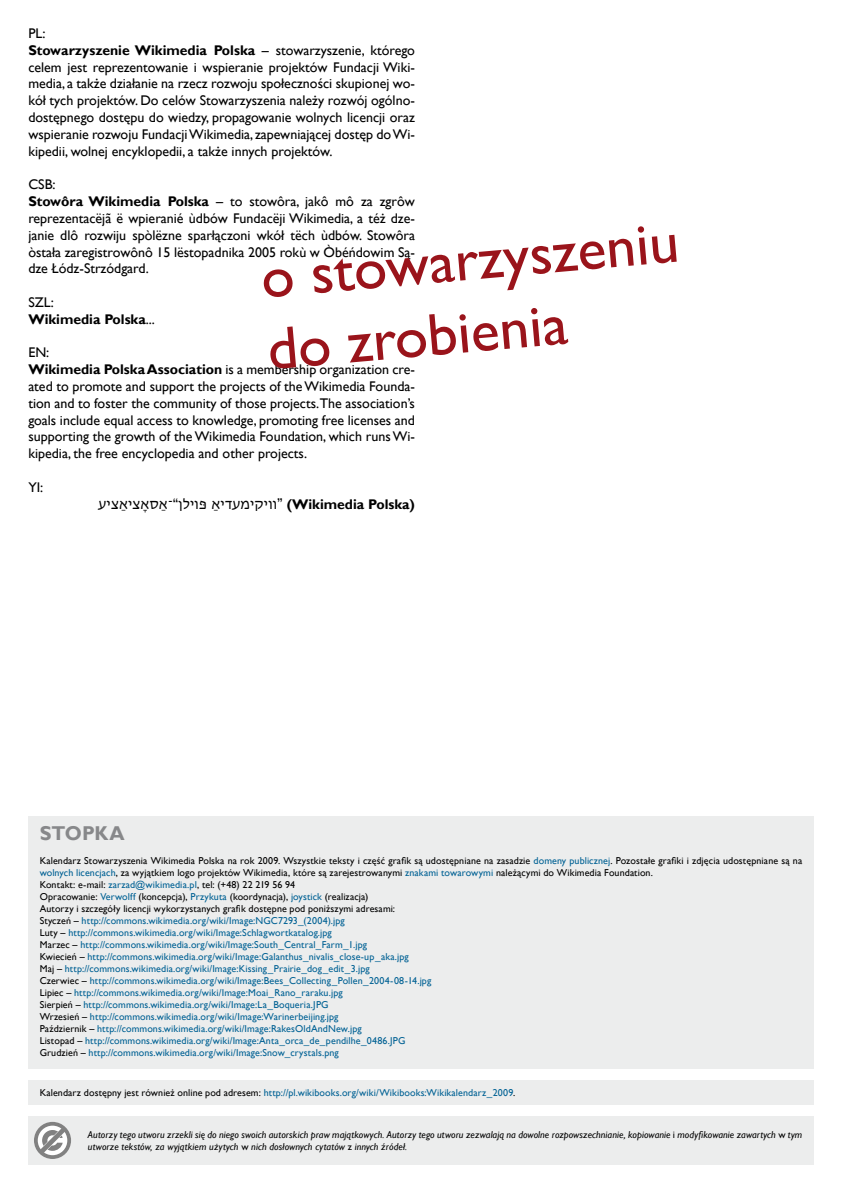
<style>
.page{position:relative;width:842px;height:1191px;background:#fff}
.page>*{position:absolute;margin:0;border:0;box-sizing:border-box;transform-origin:0 0}
.t1{font:60px/72px "Gill Sans";color:#9a141b}
.t2{font:700 20px "Gill Sans";color:#87888a}
.t3{font:14px/16.8px "Gill Sans";color:#000}
.t4{font:14px "Lucida Grande";color:#000}
.t5{font:700 14px/16.8px "Gill Sans";color:#000}
.t6{font:10px/12px "Gill Sans";letter-spacing:.01em;color:#006194}
.t7{font:italic 10px/12px "Gill Sans";letter-spacing:.01em;color:#000}
.s1{font-weight:700}
.s2{font-weight:400}
.s3{font-family:"Gill Sans";font-weight:700}
.s4{color:#000}
.s5{font-style:normal}
</style>
<div class="page">
<div style="left:28px;top:816px;width:786px;height:37px;background:#eceded"></div>
<div style="left:28px;top:852px;width:786px;height:216px;background:#eceded"></div>
<div style="left:77px;top:1116px;width:737px;height:48px;background:#eceded"></div>
<div style="left:28px;top:1116px;width:49px;height:48px;background:#eceded"></div>
<svg style="left:34px;top:1121px;width:37px;height:38px"></svg>
<div style="left:28px;top:1080px;width:786px;height:24px;background:#eceded"></div>
<p class="t3" style="left:28px;top:25px;width:388px">PL:<br><span class="s1">Stowarzyszenie Wikimedia Polska</span> – stowarzyszenie, którego celem jest reprezentowanie i wspieranie projektów Fundacji Wiki&shy;media, a także działanie na rzecz rozwoju społeczności skupionej wo&shy;kół tych projektów. Do celów Stowarzyszenia należy rozwój ogólno&shy;dostępnego dostępu do wiedzy, propagowanie wolnych licencji oraz wspieranie rozwoju Fundacji Wikimedia, zapewniającej dostęp do Wi&shy;kipedii, wolnej encyklopedii, a także innych projektów.</p>
<p class="t3" style="left:28px;top:176px;width:388px">CSB:<br><span class="s1">Stowôra Wikimedia Polska</span> – to stowôra, jakô mô za zgrôw reprezentacëjã ë wpieranié ùdbów Fundacëji Wikimedia, a téż dze&shy;janie dlô rozwiju spòlëzne sparłączoni wkół tëch ùdbów. Stowôra òstała zaregistrowônô 15 lëstopadnika 2005 rokù w Òbéńdowim Są&shy;dze Łódz-Strzódgard.</p>
<h3 class="t5" style="left:28px;top:294px;width:128px"><span class="s2">SZL:<br></span>Wikimedia Polska<span class="s2">...</span></h3>
<p class="t3" style="left:28px;top:344px;width:388px">EN:<br><span class="s1">Wikimedia Polska Association</span> is a membership organization cre&shy;ated to promote and support the projects of the Wikimedia Founda&shy;tion and to foster the community of those projects.The association’s goals include equal access to knowledge, promoting free licenses and supporting the growth of the Wikimedia Foundation, which runs Wi&shy;kipedia, the free encyclopedia and other projects.</p>
<h3 class="t3" style="left:28px;top:479px;width:17px">YI:</h3>
<h3 class="t4" style="left:98px;top:495px;width:318px">ע א ַצי א ָצי ס א ַ א ַּ פו ילן“־ עדי מ קי ו ו י “ <span class="s3">) W i k i m e d i a P o l s k a )</span></h3>
<h1 class="t1" style="left:258px;top:243px;width:421px;rotate:-5deg">o stowarzyszeniu do zrobienia</h1>
<h2 class="t2" style="left:40px;top:821px;width:87px">STOPKA</h2>
<p class="t6" style="left:40px;top:855px;width:764px"><span class="s4">Kalendarz Stowarzyszenia Wikimedia Polska na rok 2009. Wszystkie teksty i część grafik są udostępniane na zasadzie</span> domeny publicznej<span class="s4">. Pozostałe grafiki i zdjęcia udostępniane są na </span>wolnych licencjach<span class="s4">, za wyjątkiem logo projektów Wikimedia, które są zarejestrowanymi</span> znakami towarowymi <span class="s4">należącymi do Wikimedia Foundation.<br>Kontakt: e-mail:</span> zarzad@wikimedia.pl<span class="s4">, tel: (+48) 22 219 56 94<br>Opracowanie:</span> Verwolff <span class="s4">(koncepcja),</span> Przykuta <span class="s4">(koordynacja),</span> joystick <span class="s4">(realizacja)<br>Autorzy i szczegóły licencji wykorzystanych grafik dostępne pod poniższymi adresami:<br>Styczeń –</span> http://commons.wikimedia.org/wiki/Image:NGC7293_(2004).jpg<br><span class="s4">Luty –</span> http://commons.wikimedia.org/wiki/Image:Schlagwortkatalog.jpg<br><span class="s4">Marzec –</span> http://commons.wikimedia.org/wiki/Image:South_Central_Farm_1.jpg<br><span class="s4">Kwiecień –</span> http://commons.wikimedia.org/wiki/Image:Galanthus_nivalis_close-up_aka.jpg<br><span class="s4">Maj –</span> http://commons.wikimedia.org/wiki/Image:Kissing_Prairie_dog_edit_3.jpg<br><span class="s4">Czerwiec –</span> http://commons.wikimedia.org/wiki/Image:Bees_Collecting_Pollen_2004-08-14.jpg<br><span class="s4">Lipiec –</span> http://commons.wikimedia.org/wiki/Image:Moai_Rano_raraku.jpg<br><span class="s4">Sierpień –</span> http://commons.wikimedia.org/wiki/Image:La_Boqueria.JPG<br><span class="s4">Wrzesień –</span> http://commons.wikimedia.org/wiki/Image:Warinerbeijing.jpg<br><span class="s4">Październik –</span> http://commons.wikimedia.org/wiki/Image:RakesOldAndNew.jpg<br><span class="s4">Listopad –</span> http://commons.wikimedia.org/wiki/Image:Anta_orca_de_pendilhe_0486.JPG<br><span class="s4">Grudzień –</span> http://commons.wikimedia.org/wiki/Image:Snow_crystals.png</p>
<p class="t6" style="left:40px;top:1086px;width:477px"><span class="s4">Kalendarz dostępny jest również online pod adresem:</span> http://pl.wikibooks.org/wiki/Wikibooks:Wikikalendarz_2009<span class="s4">.</span></p>
<p class="t7" style="left:88px;top:1128px;width:716px">Autorzy tego utworu zrzekli się do niego swoich autorskich praw majątkowych. Autorzy tego utworu zezwalają na dowolne rozpowszechnianie, kopiowanie <span class="s5">i</span> modyfikowanie zawartych <span class="s5">w</span> tym utworze tekstów, za wyjątkiem użytych <span class="s5">w</span> nich dosłownych cytatów <span class="s5">z</span> innych źródeł.</p>
</div>
